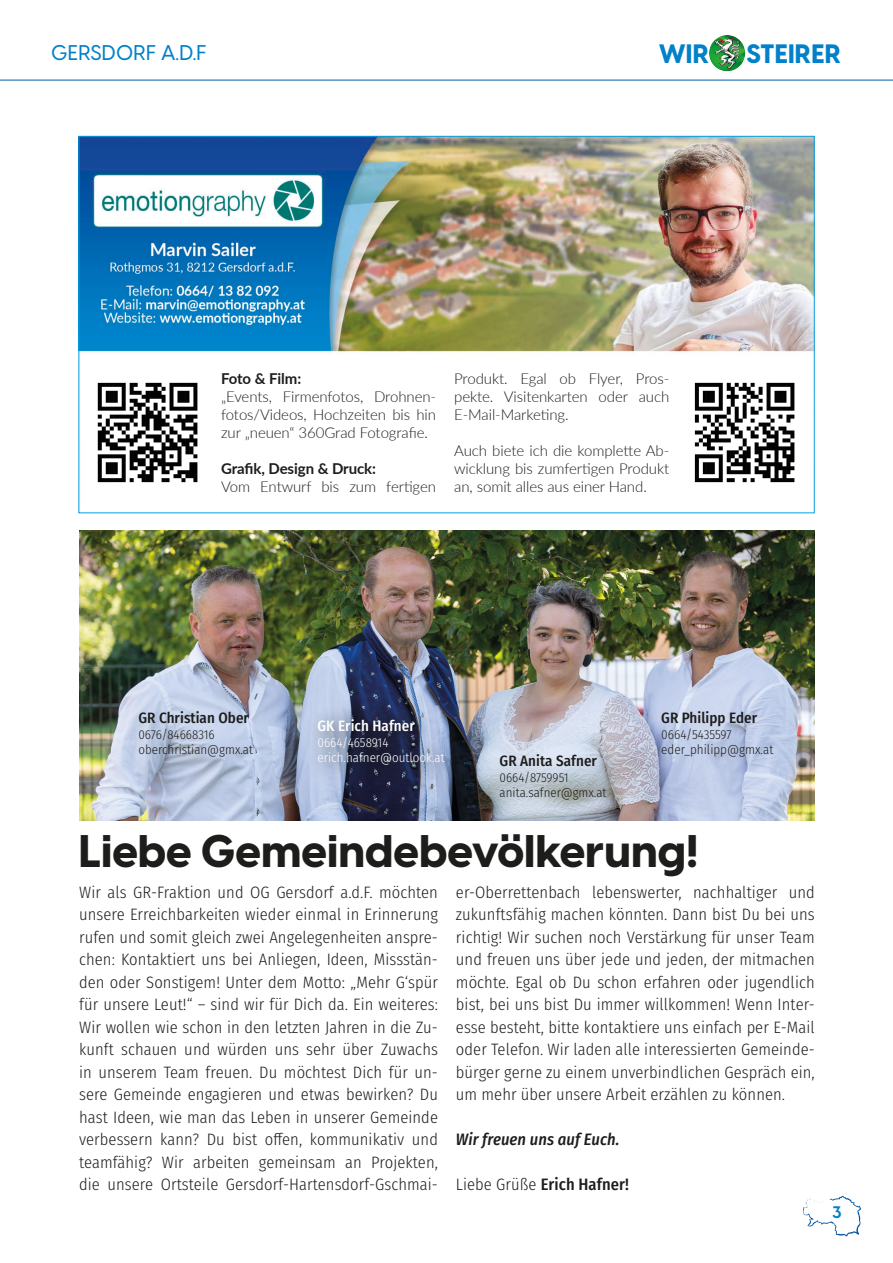
<style>
.page{position:relative;width:893px;height:1263px;background:#fff}
.page>*{position:absolute;margin:0;border:0;box-sizing:border-box;transform-origin:0 0}
.t1{font:800 45px "Visby CF";color:#1d1d1b}
.t2{font:800 26.25px "Visby CF";letter-spacing:.01em;color:#0081c9}
.t3{font:500 21px "Visby CF";letter-spacing:.01em;color:#0081c9}
.t4{font:300 16.5px/22.5px "Fira Sans Condensed";letter-spacing:.005em;color:#1d1d1b;text-align:justify}
.t5{font:500 16.5px "Fira Sans Condensed";letter-spacing:.005em;color:#1d1d1b}
.t6{font:italic 500 16.5px "Fira Sans Condensed";letter-spacing:.005em;color:#1d1d1b}
.t7{font:700 16.5px "Visby CF";color:#0081c9}
.t8{font:300 15px/18px "Lato";letter-spacing:-.005em;color:#1d1d1b;text-align:justify}
.t9{font:500 15px "Fira Sans Condensed";letter-spacing:.005em;color:#1d1d1b}
.t10{font:700 15px "Lato";letter-spacing:-.005em;color:#1d1d1b}
.t11{font:500 15px "Fira Sans Condensed";letter-spacing:.005em;color:#fff}
.t12{font:300 13.05px "Fira Sans Condensed";color:#1d1d1b}
.t13{font:300 12.9px "Fira Sans Condensed";color:#1d1d1b}
.t14{font:300 12.9px "Fira Sans Condensed";color:#fff}
.s1{font-weight:300}
</style>
<div class="page">
<hr style="left:0;top:80px;width:893px;height:1px;background:#005da9">
<img style="left:709px;top:36px;width:37px;height:36px">
<svg style="left:803px;top:1196px;width:58px;height:41px"></svg>
<img style="left:81px;top:138px;width:731px;height:215px">
<img style="left:79px;top:530px;width:735px;height:291px">
<div style="left:303px;top:705px;width:161px;height:80px;background:#1d1d1b;opacity:.5"></div>
<img style="left:694px;top:382px;width:101px;height:101px">
<img style="left:97px;top:382px;width:101px;height:101px">
<p class="t3" style="left:51px;top:40px;width:157px">GERSDORF A.D.F</p>
<p class="t2" style="left:659px;top:37px;width:52px">WIR</p>
<p class="t2" style="left:747px;top:37px;width:96px">STEIRER</p>
<p class="t10" style="left:221px;top:368px;width:82px">Foto &amp; Film:</p>
<p class="t8" style="left:221px;top:387px;width:217px">„Events, Firmenfotos, Drohnen&shy;fotos/Videos, Hochzeiten bis hin zur „neuen“ 360Grad Fotografie.</p>
<p class="t10" style="left:221px;top:458px;width:156px">Grafik, Design &amp; Druck:</p>
<p class="t8" style="left:221px;top:477px;width:217px">Vom Entwurf bis zum fertigen</p>
<p class="t8" style="left:454px;top:369px;width:217px">Produkt. Egal ob Flyer, Pros&shy;pekte. Visitenkarten oder auch E-Mail-Marketing.</p>
<p class="t8" style="left:454px;top:441px;width:217px">Auch biete ich die komplette Ab&shy;wicklung bis zumfertigen Produkt an, somit alles aus einer Hand.</p>
<p class="t9" style="left:138px;top:706px;width:112px">GR Christian Ober</p>
<p class="t13" style="left:138px;top:725px;width:78px">0676/84668316</p>
<p class="t13" style="left:138px;top:741px;width:116px">oberchristian@gmx.at</p>
<p class="t11" style="left:317px;top:714px;width:99px">GK Erich Hafner</p>
<p class="t14" style="left:317px;top:733px;width:73px">0664/4658914</p>
<p class="t14" style="left:317px;top:748px;width:129px">erich.hafner@outlook.at</p>
<p class="t9" style="left:500px;top:749px;width:99px">GR Anita Safner</p>
<p class="t13" style="left:500px;top:768px;width:71px">0664/8759951</p>
<p class="t13" style="left:500px;top:784px;width:109px">anita.safner@gmx.at</p>
<p class="t9" style="left:661px;top:706px;width:97px">GR Philipp Eder</p>
<p class="t12" style="left:661px;top:725px;width:72px">0664/5435597</p>
<p class="t12" style="left:661px;top:741px;width:114px">eder_philipp@gmx.at</p>
<p class="t1" style="left:79px;top:822px;width:621px">Liebe Gemeindebevölkerung!</p>
<p class="t4" style="left:79px;top:881px;width:360px">Wir als GR-Fraktion und OG Gersdorf a.d.F. möchten unsere Erreichbarkeiten wieder einmal in Erinnerung rufen und somit gleich zwei Angelegenheiten anspre&shy;chen: Kontaktiert uns bei Anliegen, Ideen, Missstän&shy;den oder Sonstigem! Unter dem Motto: „Mehr G‘spür für unsere Leut!“ – sind wir für Dich da. Ein weiteres:<br>Wir wollen wie schon in den letzten Jahren in die Zu&shy;kunft schauen und würden uns sehr über Zuwachs in unserem Team freuen. Du möchtest Dich für un&shy;sere Gemeinde engagieren und etwas bewirken? Du hast Ideen, wie man das Leben in unserer Gemeinde verbessern kann? Du bist offen, kommunikativ und teamfähig? Wir arbeiten gemeinsam an Projekten, die unsere Ortsteile Gersdorf-Hartensdorf-Gschmai-</p>
<p class="t4" style="left:456px;top:881px;width:360px">er-Oberrettenbach lebenswerter, nachhaltiger und zukunftsfähig machen könnten. Dann bist Du bei uns richtig! Wir suchen noch Verstärkung für unser Team und freuen uns über jede und jeden, der mitmachen möchte. Egal ob Du schon erfahren oder jugendlich bist, bei uns bist Du immer willkommen! Wenn Inter&shy;esse besteht, bitte kontaktiere uns einfach per E-Mail oder Telefon. Wir laden alle interessierten Gemeinde&shy;bürger gerne zu einem unverbindlichen Gespräch ein, um mehr über unsere Arbeit erzählen zu können.</p>
<p class="t6" style="left:456px;top:1126px;width:165px">Wir freuen uns auf Euch.</p>
<p class="t5" style="left:456px;top:1171px;width:174px"><span class="s1">Liebe Grüße</span> Erich Hafner!</p>
<p class="t7" style="left:832px;top:1202px;width:11px">3</p>
</div>
